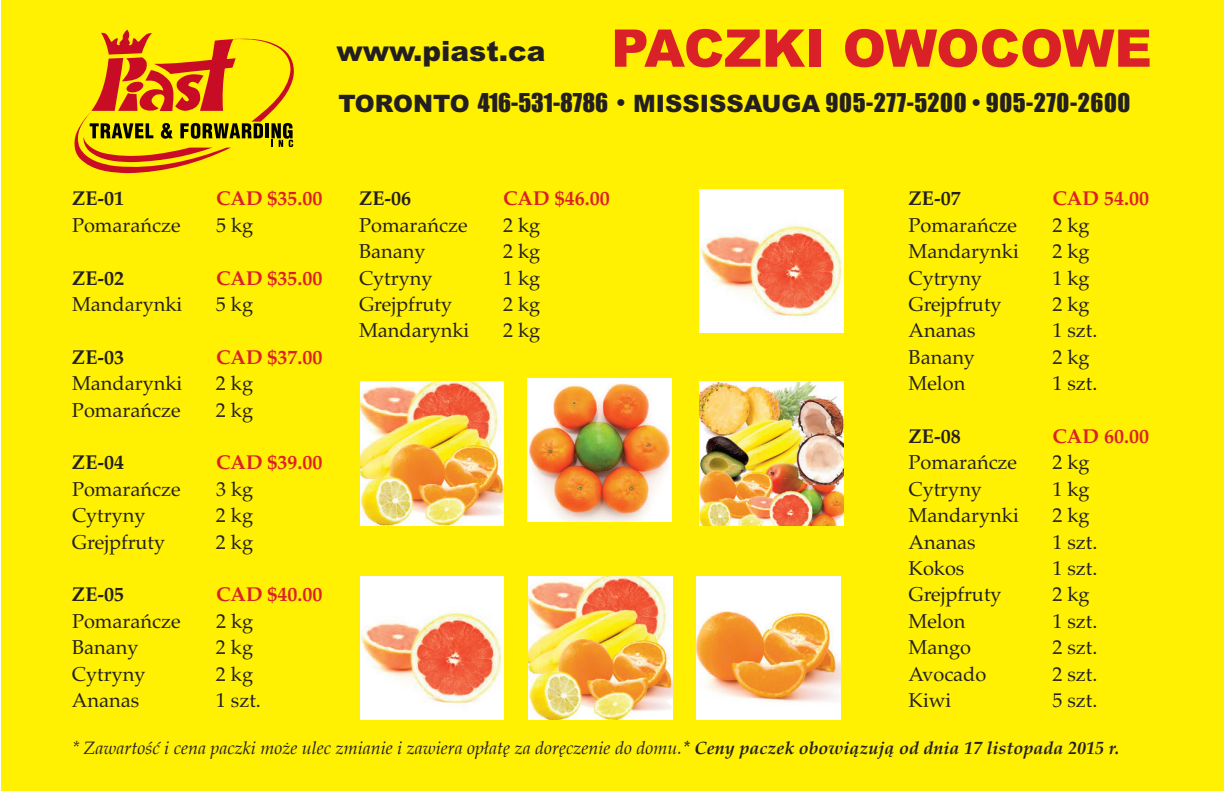
<style>
.page{position:relative;width:1224px;height:792px;background:#fff}
.page>*{position:absolute;margin:0;border:0;box-sizing:border-box;transform-origin:0 0}
.t1{font:900 52px "Arial";color:#db2128}
.t2{font:900 28px "Arial";color:#231f20}
.t3{font:24px "Impact";letter-spacing:.025em;color:#231f20}
.t4{font:20px "Palatino CE";color:#231f20}
.t5{font:700 20px "Palatino";color:#db2128}
.t6{font:700 20px "Palatino";color:#231f20}
.t7{font:italic 18px "Palatino";color:#231f20}
.s1{font-family:"Arial";font-weight:900}
.s2{font-weight:700}
</style>
<div class="page">
<div style="left:1px;top:0;width:1223px;height:791px;background:#fff101"></div>
<svg style="left:74px;top:30px;width:220px;height:143px"></svg>
<img style="left:528px;top:378px;width:144px;height:144px">
<img style="left:700px;top:189px;width:144px;height:144px">
<img style="left:360px;top:381px;width:144px;height:144px">
<img style="left:700px;top:381px;width:144px;height:144px">
<img style="left:697px;top:576px;width:144px;height:144px">
<img style="left:528px;top:576px;width:144px;height:144px">
<img style="left:360px;top:576px;width:144px;height:144px">
<h2 class="t2" style="left:336px;top:35px;width:211px">www.piast.ca</h2>
<h1 class="t1" style="left:611px;top:18px;width:542px">PACZKI OWOCOWE</h1>
<p class="t3" style="left:338px;top:90px;width:793px"><span class="s1">TORONTO</span> 416-531-8786 • <span class="s1">MISSISSAUGA</span> 905-277-5200 • 905-270-2600</p>
<p class="t6" style="left:72px;top:189px;width:54px">ZE-01</p>
<p class="t5" style="left:216px;top:189px;width:108px">CAD $35.00</p>
<p class="t4" style="left:72px;top:213px;width:110px">Pomarańcze</p>
<p class="t4" style="left:216px;top:213px;width:39px">5 kg</p>
<p class="t6" style="left:72px;top:268px;width:54px">ZE-02</p>
<p class="t5" style="left:216px;top:268px;width:108px">CAD $35.00</p>
<p class="t4" style="left:72px;top:292px;width:112px">Mandarynki</p>
<p class="t4" style="left:216px;top:292px;width:39px">5 kg</p>
<p class="t6" style="left:72px;top:347px;width:54px">ZE-03</p>
<p class="t5" style="left:216px;top:347px;width:108px">CAD $37.00</p>
<p class="t4" style="left:72px;top:372px;width:112px">Mandarynki</p>
<p class="t4" style="left:216px;top:372px;width:39px">2 kg</p>
<p class="t4" style="left:72px;top:398px;width:110px">Pomarańcze</p>
<p class="t4" style="left:216px;top:398px;width:39px">2 kg</p>
<p class="t6" style="left:72px;top:453px;width:54px">ZE-04</p>
<p class="t5" style="left:216px;top:453px;width:108px">CAD $39.00</p>
<p class="t4" style="left:72px;top:477px;width:110px">Pomarańcze</p>
<p class="t4" style="left:216px;top:477px;width:39px">3 kg</p>
<p class="t4" style="left:72px;top:504px;width:75px">Cytryny</p>
<p class="t4" style="left:216px;top:504px;width:39px">2 kg</p>
<p class="t4" style="left:72px;top:530px;width:95px">Grejpfruty</p>
<p class="t4" style="left:216px;top:530px;width:39px">2 kg</p>
<p class="t6" style="left:72px;top:585px;width:54px">ZE-05</p>
<p class="t5" style="left:216px;top:585px;width:108px">CAD $40.00</p>
<p class="t4" style="left:72px;top:609px;width:110px">Pomarańcze</p>
<p class="t4" style="left:216px;top:609px;width:39px">2 kg</p>
<p class="t4" style="left:72px;top:636px;width:68px">Banany</p>
<p class="t4" style="left:216px;top:636px;width:39px">2 kg</p>
<p class="t4" style="left:72px;top:662px;width:75px">Cytryny</p>
<p class="t4" style="left:216px;top:662px;width:39px">2 kg</p>
<p class="t4" style="left:72px;top:688px;width:69px">Ananas</p>
<p class="t4" style="left:216px;top:688px;width:46px">1 szt.</p>
<p class="t7" style="left:72px;top:740px;width:1049px">* Zawartość i cena paczki może ulec zmianie i zawiera opłatę za doręczenie do domu.<span class="s2">* Ceny paczek obowiązują od dnia 17 listopada 2015 r.</span></p>
<p class="t6" style="left:359px;top:189px;width:54px">ZE-06</p>
<p class="t5" style="left:503px;top:189px;width:108px">CAD $46.00</p>
<p class="t4" style="left:359px;top:213px;width:110px">Pomarańcze</p>
<p class="t4" style="left:503px;top:213px;width:39px">2 kg</p>
<p class="t4" style="left:359px;top:240px;width:68px">Banany</p>
<p class="t4" style="left:503px;top:240px;width:39px">2 kg</p>
<p class="t4" style="left:359px;top:266px;width:75px">Cytryny</p>
<p class="t4" style="left:503px;top:266px;width:39px">1 kg</p>
<p class="t4" style="left:359px;top:292px;width:95px">Grejpfruty</p>
<p class="t4" style="left:503px;top:292px;width:39px">2 kg</p>
<p class="t4" style="left:359px;top:319px;width:112px">Mandarynki</p>
<p class="t4" style="left:503px;top:319px;width:39px">2 kg</p>
<p class="t6" style="left:908px;top:189px;width:54px">ZE-07</p>
<p class="t5" style="left:1052px;top:189px;width:98px">CAD 54.00</p>
<p class="t4" style="left:908px;top:213px;width:110px">Pomarańcze</p>
<p class="t4" style="left:1052px;top:213px;width:39px">2 kg</p>
<p class="t4" style="left:908px;top:240px;width:112px">Mandarynki</p>
<p class="t4" style="left:1052px;top:240px;width:39px">2 kg</p>
<p class="t4" style="left:908px;top:266px;width:75px">Cytryny</p>
<p class="t4" style="left:1052px;top:266px;width:39px">1 kg</p>
<p class="t4" style="left:908px;top:292px;width:95px">Grejpfruty</p>
<p class="t4" style="left:1052px;top:292px;width:39px">2 kg</p>
<p class="t4" style="left:908px;top:319px;width:69px">Ananas</p>
<p class="t4" style="left:1052px;top:319px;width:46px">1 szt.</p>
<p class="t4" style="left:908px;top:345px;width:68px">Banany</p>
<p class="t4" style="left:1052px;top:345px;width:39px">2 kg</p>
<p class="t4" style="left:908px;top:372px;width:58px">Melon</p>
<p class="t4" style="left:1052px;top:372px;width:46px">1 szt.</p>
<p class="t6" style="left:908px;top:427px;width:54px">ZE-08</p>
<p class="t5" style="left:1052px;top:427px;width:98px">CAD 60.00</p>
<p class="t4" style="left:908px;top:451px;width:110px">Pomarańcze</p>
<p class="t4" style="left:1052px;top:451px;width:39px">2 kg</p>
<p class="t4" style="left:908px;top:477px;width:75px">Cytryny</p>
<p class="t4" style="left:1052px;top:477px;width:39px">1 kg</p>
<p class="t4" style="left:908px;top:504px;width:112px">Mandarynki</p>
<p class="t4" style="left:1052px;top:504px;width:39px">2 kg</p>
<p class="t4" style="left:908px;top:530px;width:69px">Ananas</p>
<p class="t4" style="left:1052px;top:530px;width:46px">1 szt.</p>
<p class="t4" style="left:908px;top:556px;width:57px">Kokos</p>
<p class="t4" style="left:1052px;top:556px;width:46px">1 szt.</p>
<p class="t4" style="left:908px;top:583px;width:95px">Grejpfruty</p>
<p class="t4" style="left:1052px;top:583px;width:39px">2 kg</p>
<p class="t4" style="left:908px;top:609px;width:58px">Melon</p>
<p class="t4" style="left:1052px;top:609px;width:46px">1 szt.</p>
<p class="t4" style="left:908px;top:636px;width:64px">Mango</p>
<p class="t4" style="left:1052px;top:636px;width:46px">2 szt.</p>
<p class="t4" style="left:908px;top:662px;width:79px">Avocado</p>
<p class="t4" style="left:1052px;top:662px;width:46px">2 szt.</p>
<p class="t4" style="left:908px;top:688px;width:44px">Kiwi</p>
<p class="t4" style="left:1052px;top:688px;width:46px">5 szt.</p>
</div>
